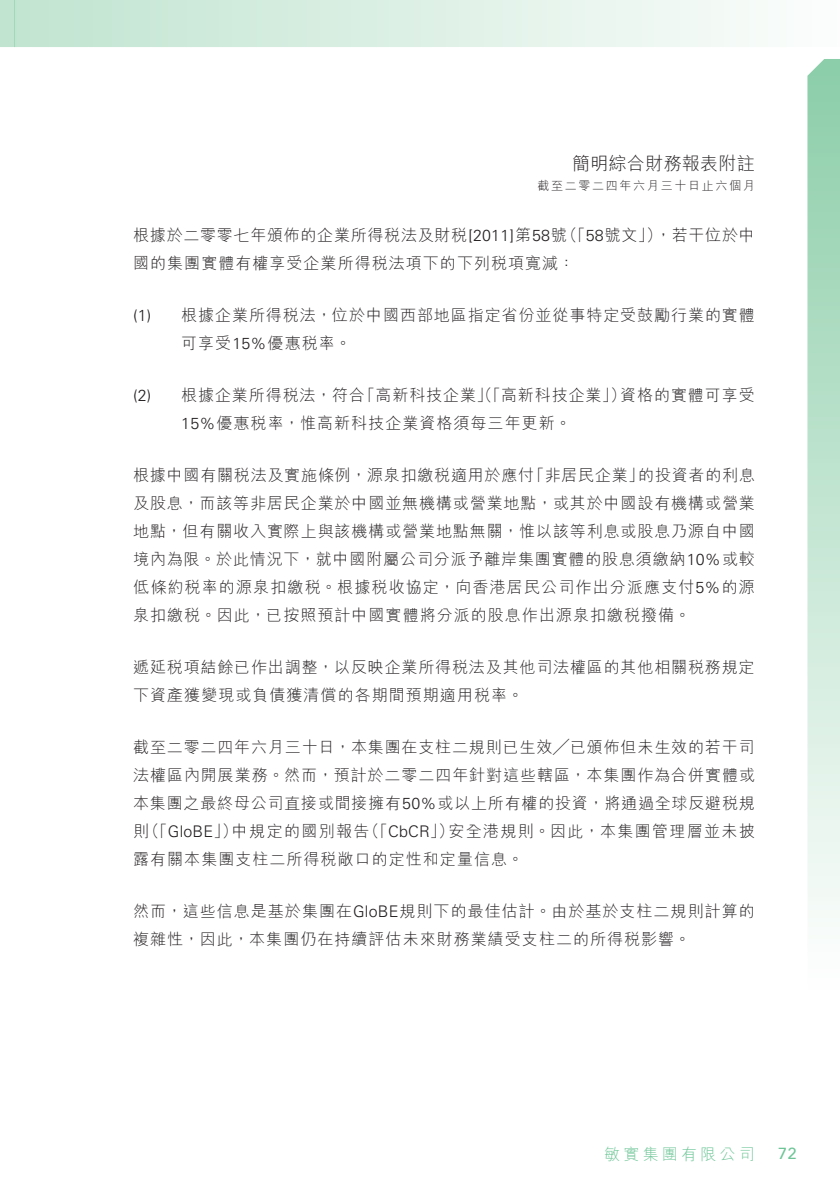
<style>
.page{position:relative;width:840px;height:1191px;background:#fff}
.page>*{position:absolute;margin:0;border:0;box-sizing:border-box;transform-origin:0 0}
.t1{font:300 18px "M Hei HK";letter-spacing:.015em;color:#231f20}
._01_Body_Text{font:300 16px/28px "M Hei HK";letter-spacing:.055em;color:#231f20}
._01_Body_Text-2{font:300 16px "Univers LT Std";letter-spacing:.015em;color:#231f20}
.t2{font:300 16px "M Hei HK";letter-spacing:.2em;color:#6dc597}
._01_Body_Text-3{font:300 16px "M Hei HK";letter-spacing:.085em;color:#231f20}
.t3{font:500 16px "Avenir Next";color:#6dc597}
.t4{font:300 12px "M Hei HK";letter-spacing:.14em;color:#231f20}
.s1{font-family:"Univers LT Std"}
.s2{font-family:"M Hei HK"}
</style>
<div class="page">
<svg style="left:807px;top:59px;width:32px;height:851px;background:#c2e4d1"></svg>
<svg style="left:0;top:0;width:736px;height:47px;background:#d9eee3"></svg>
<p class="t1" style="left:572px;top:151px;width:184px">簡明綜合財務報表附註</p>
<p class="t4" style="left:537px;top:178px;width:219px">截至二零二四年六月三十日止六個月</p>
<p class="_01_Body_Text" style="left:561px;top:221px;width:102px">（「<span class="s1">58</span>號文」）</p>
<p class="_01_Body_Text" style="left:133px;top:221px;width:442px">根據於二零零七年頒佈的企業所得稅法及財稅<span class="s1">[2011</span> 第<span class="s1">] 58</span>號國的集團實體有權享受企業所得稅法項下的下列稅項寬減：</p>
<p class="_01_Body_Text" style="left:181px;top:301px;width:575px">根據企業所得稅法，位於中國西部地區指定省份並從事特定受鼓勵行業的實體</p>
<p class="_01_Body_Text" style="left:655px;top:221px;width:101px">，若干位於中</p>
<p class="_01_Body_Text-2" style="left:133px;top:306px;width:20px">1( )</p>
<p class="_01_Body_Text-2" style="left:133px;top:386px;width:20px">2( )</p>
<p class="_01_Body_Text" style="left:181px;top:329px;width:171px">可享受<span class="s1">15%</span>優惠稅率。</p>
<p class="_01_Body_Text" style="left:359px;top:381px;width:268px">「高新科技企業」（「高新科技企業」）</p>
<p class="_01_Body_Text" style="left:181px;top:381px;width:185px">根據企業所得稅法，符合</p>
<p class="_01_Body_Text" style="left:620px;top:381px;width:136px">資格的實體可享受</p>
<p class="_01_Body_Text" style="left:181px;top:409px;width:391px"><span class="s1">15%</span>優惠稅率，惟高新科技企業資格須每三年更新。</p>
<p class="_01_Body_Text" style="left:133px;top:461px;width:623px">根據中國有關稅法及實施條例，源泉扣繳稅適用於應付<br>及股息，而該等非居民企業於中國並無機構或營業地點，或其於中國設有機構或營業地點，但有關收入實際上與該機構或營業地點無關，惟以該等利息或股息乃源自中國境內為限。於此情況下，就中國附屬公司分派予離岸集團實體的股息須繳納<span class="s1">10%</span>或較低條約稅率的源泉扣繳稅。根據稅收協定，向香港居民公司作出分派應支付<span class="s1">5%</span>的源泉扣繳稅。因此，已按照預計中國實體將分派的股息作出源泉扣繳稅撥備。</p>
<p class="_01_Body_Text" style="left:133px;top:653px;width:622px">遞延稅項結餘已作出調整，以反映企業所得稅法及其他司法權區的其他相關稅務規定下資產獲變現或負債獲清償的各期間預期適用稅率。</p>
<p class="_01_Body_Text" style="left:133px;top:733px;width:623px;text-align:right">截至二零二四年六月三十日，本集團在支柱二規則已生效╱已頒佈但未生效的若干司法權區內開展業務。然而，預計於二零二四年針對這些轄區，本集團作為合併實體或本集團之最終母公司直接或間接擁有<span class="s1">50%</span>或以上所有權的投資，將通過全球反避稅規安全港規則。因此，本集團管理層並未披</p>
<p class="_01_Body_Text" style="left:638px;top:461px;width:118px">的投資者的利息</p>
<p class="_01_Body_Text" style="left:528px;top:461px;width:117px">「非居民企業」</p>
<p class="_01_Body_Text-2" style="left:143px;top:822px;width:96px"><span class="s2">（「</span>GloBE<span class="s2">」）</span></p>
<p class="_01_Body_Text" style="left:363px;top:817px;width:92px">（「<span class="s1">CbCR</span>」）</p>
<p class="_01_Body_Text-3" style="left:232px;top:820px;width:139px">中規定的國別報告</p>
<p class="_01_Body_Text" style="left:133px;top:817px;width:391px">則<br>露有關本集團支柱二所得稅敞口的定性和定量信息。</p>
<p class="_01_Body_Text" style="left:133px;top:897px;width:622px">然而，這些信息是基於集團在<span class="s1">GloBE</span>規則下的最佳估計。由於基於支柱二規則計算的複雜性，因此，本集團仍在持續評估未來財務業績受支柱二的所得稅影響。</p>
<p class="t2" style="left:604px;top:1142px;width:152px">敏實集團有限公司</p>
<p class="t3" style="left:777px;top:1139px;width:21px">72</p>
</div>
